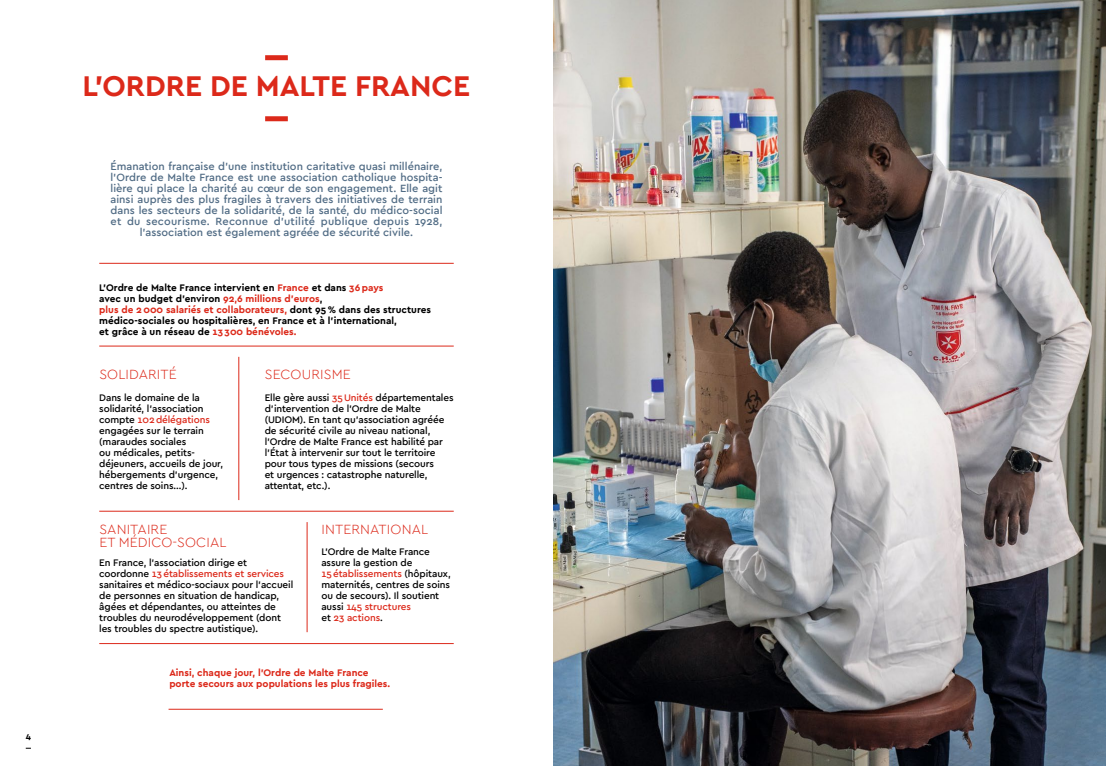
<style>
.page{position:relative;width:1106px;height:766px;background:#fff}
.page>*{position:absolute;margin:0;border:0;box-sizing:border-box;transform-origin:0 0}
.t1{font:700 30px "Cera";color:#dc291a}
.t2{font:300 14px/13px "Cera";letter-spacing:.01em;color:#dc291a}
.t3{font:500 11px/11px "Cera";letter-spacing:.005em;color:#516c85;text-align:center}
.t4{font:500 10px/11px "Cera";letter-spacing:-.01em;color:#000}
.t5{font:700 10px/11px "Cera";color:#000}
.t6{font:700 10px/11px "Cera";color:#dc291a}
.t7{font:700 9px "Cera";color:#000}
.s1{color:#dc291a}
</style>
<div class="page">
<img style="left:553px;top:0;width:553px;height:765px">
<div style="left:265px;top:55px;width:23px;height:5px;background:#dc291a"></div>
<div style="left:265px;top:116px;width:23px;height:5px;background:#dc291a"></div>
<hr style="left:99px;top:346px;width:355px;height:1px;background:#dc291a">
<hr style="left:99px;top:263px;width:355px;height:1px;background:#dc291a">
<hr style="left:239px;top:357px;width:1px;height:143px;background:#dc291a">
<hr style="left:307px;top:522px;width:1px;height:110px;background:#dc291a">
<hr style="left:99px;top:511px;width:355px;height:1px;background:#dc291a">
<hr style="left:99px;top:643px;width:355px;height:1px;background:#dc291a">
<hr style="left:168px;top:708px;width:215px;height:1px;background:#dc291a">
<p class="t7" style="left:26px;top:730px;width:7px">4</p>
<h1 class="t1" style="left:83px;top:66px;width:389px">L’ORDRE DE MALTE FRANCE</h1>
<p class="t3" style="left:110px;top:160px;width:333px">Émanation française d’une institution caritative quasi millénaire, l’Ordre de Malte France est une association catholique hospita&shy;lière qui place la charité au cœur de son engagement. Elle agit ainsi auprès des plus fragiles à travers des initiatives de terrain dans les secteurs de la solidarité, de la santé, du médico-social et du secourisme. Reconnue d’utilité publique depuis 1928, l’association est également agréée de sécurité civile.</p>
<p class="t5" style="left:99px;top:281px;width:333px">L’Ordre de Malte France intervient en <span class="s1">France</span> et dans <span class="s1">36 pays<br></span>avec un budget d’environ <span class="s1">92,6 millions d'euros</span>,<br><span class="s1">plus de 2 000 salariés et collaborateurs,</span> dont 95 % dans des structures médico-sociales ou hospitalières, en France et à l'international,<br>et grâce à un réseau de <span class="s1">13 300 bénévoles.</span></p>
<h2 class="t2" style="left:99px;top:367px;width:79px">SOLIDARITÉ</h2>
<p class="t4" style="left:99px;top:391px;width:125px">Dans le domaine de la solidarité, l'association compte <span class="s1">102 délégations </span>engagées sur le terrain (maraudes sociales<br>ou médicales, petits&shy;déjeuners, accueils de jour, hébergements d'urgence, centres de soins...).</p>
<h2 class="t2" style="left:265px;top:367px;width:87px">SECOURISME</h2>
<p class="t4" style="left:265px;top:391px;width:190px">Elle gère aussi <span class="s1">35 Unités</span> départementales d'intervention de l'Ordre de Malte (UDIOM). En tant qu'association agréée de sécurité civile au niveau national, l'Ordre de Malte France est habilité par l’État à intervenir sur tout le territoire pour tous types de missions (secours<br>et urgences : catastrophe naturelle, attentat, etc.).</p>
<h2 class="t2" style="left:99px;top:521px;width:128px">SANITAIRE<br>ET MÉDICO-SOCIAL</h2>
<p class="t4" style="left:99px;top:556px;width:195px">En France, l’association dirige et coordonne <span class="s1">13 établissements et services </span>sanitaires et médico-sociaux pour l’accueil de personnes en situation de handicap, âgées et dépendantes, ou atteintes de troubles du neurodéveloppement (dont les troubles du spectre autistique).</p>
<h2 class="t2" style="left:321px;top:522px;width:108px">INTERNATIONAL</h2>
<p class="t4" style="left:321px;top:545px;width:131px">L’Ordre de Malte France assure la gestion de<br><span class="s1">15 établissements</span> (hôpitaux, maternités, centres de soins ou de secours). Il soutient aussi <span class="s1">145 structures<br></span>et <span class="s1">23 actions</span>.</p>
<p class="t6" style="left:169px;top:666px;width:222px">Ainsi, chaque jour, l’Ordre de Malte France porte secours aux populations les plus fragiles.</p>
</div>
